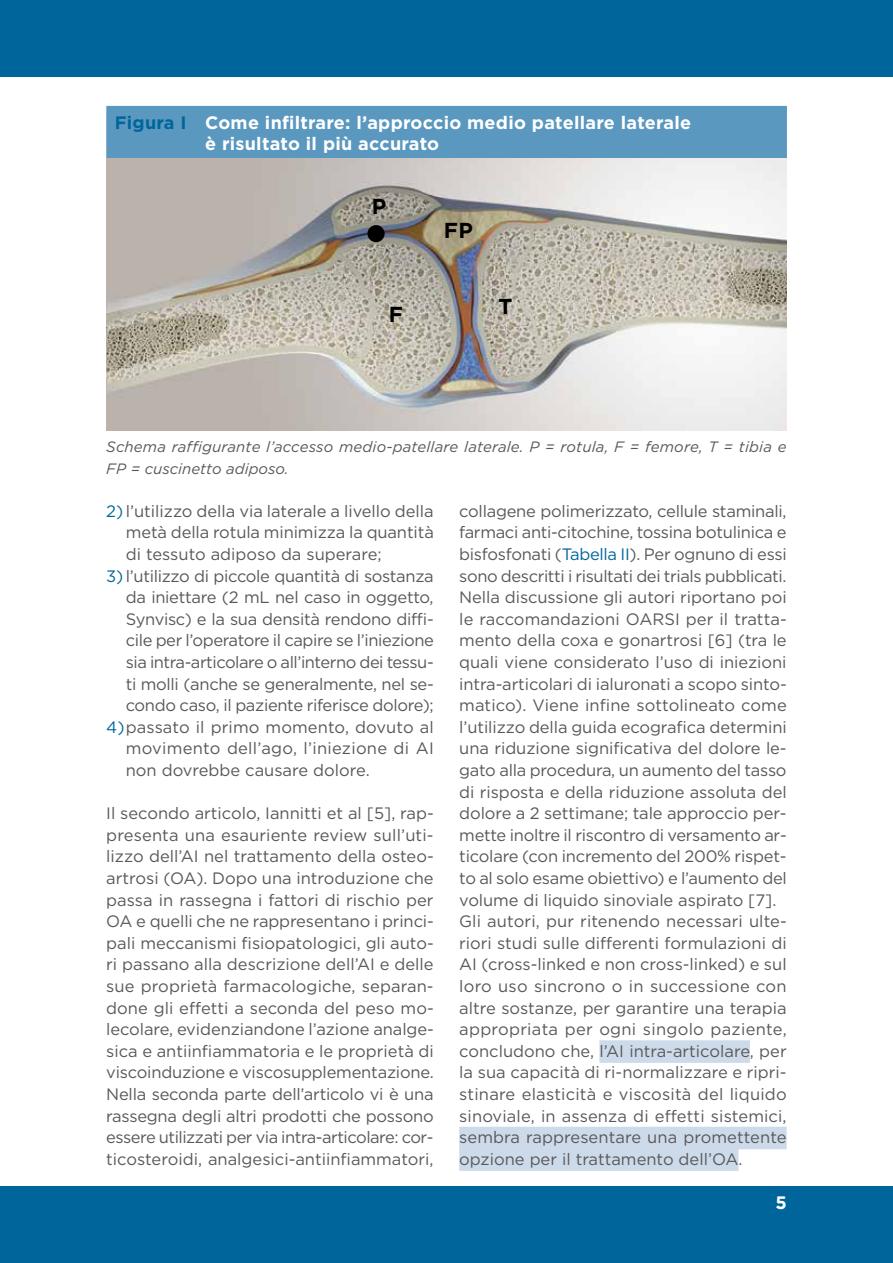
<style>
.page{position:relative;width:893px;height:1263px;background:#fff}
.page>*{position:absolute;margin:0;border:0;box-sizing:border-box;transform-origin:0 0}
.t1{font:700 21.6px "Gotham";color:#000}
.t2{font:700 18px/21.6px "Gotham";letter-spacing:.015em;color:#fff}
.t3{font:16.5px/21.6px "Gotham";letter-spacing:-.005em;color:#58585a;text-align:justify}
.t4{font:16.5px "Gotham";letter-spacing:-.03em;color:#58585a}
.t5{font:16.5px "Gotham";letter-spacing:-.025em;color:#58585a}
.t6{font:16.5px "Gotham";letter-spacing:.015em;color:#58585a}
.t7{font:italic 15px/21.6px "Gotham";letter-spacing:.01em;color:#58585a}
.s1{color:#00659b}
</style>
<div class="page">
<div style="left:0;top:1186px;width:893px;height:77px;background:#00659b"></div>
<div style="left:0;top:0;width:893px;height:77px;background:#00659b"></div>
<div style="left:599px;top:1040px;width:151px;height:23px;background:#cddae9"></div>
<div style="left:459px;top:1127px;width:328px;height:22px;background:#cddae9"></div>
<div style="left:459px;top:1148px;width:279px;height:23px;background:#cddae9"></div>
<div style="left:106px;top:106px;width:681px;height:52px;background:#5a98c0"></div>
<img style="left:106px;top:158px;width:681px;height:272px">
<div style="left:367px;top:225px;width:18px;height:17px;background:#000;border-radius:50%"></div>
<p class="t2" style="left:205px;top:111px;width:488px;text-indent:-90px"><span class="s1">Figura I</span> Come infiltrare: l’approccio medio patellare laterale è risultato il più accurato</p>
<h1 class="t1" style="left:372px;top:194px;width:16px">P</h1>
<h1 class="t1" style="left:389px;top:302px;width:16px">F</h1>
<h1 class="t1" style="left:444px;top:218px;width:30px">FP</h1>
<h1 class="t1" style="left:498px;top:294px;width:16px">T</h1>
<p class="t7" style="left:106px;top:436px;width:682px">Schema raffigurante l’accesso medio-patellare laterale. P = rotula, F = femore, T = tibia e<br>FP = cuscinetto adiposo.</p>
<p class="t3" style="left:126px;top:500px;width:310px;text-indent:-20px"><span class="s1">2)</span> l’utilizzo della via laterale a livello della metà della rotula minimizza la quantità di tessuto adiposo da superare;</p>
<p class="t3" style="left:106px;top:565px;width:329px"><span class="s1">3)</span> l’utilizzo di piccole quantità di sostanza</p>
<p class="t3" style="left:126px;top:586px;width:309px">da iniettare (2 mL nel caso in oggetto,</p>
<p class="t3" style="left:126px;top:608px;width:309px">Synvisc) e la sua densità rendono diffi-</p>
<p class="t5" style="left:126px;top:631px;width:310px">cile per l’operatore il capire se l’iniezione</p>
<p class="t4" style="left:126px;top:653px;width:309px">sia intra-articolare o all’interno dei tessu-</p>
<p class="t3" style="left:126px;top:673px;width:309px">ti molli (anche se generalmente, nel se-</p>
<p class="t3" style="left:126px;top:694px;width:309px">condo caso, il paziente riferisce dolore);</p>
<p class="t3" style="left:106px;top:716px;width:329px"><span class="s1">4)</span>passato il primo momento, dovuto al</p>
<p class="t6" style="left:126px;top:739px;width:309px">movimento dell’ago, l’iniezione di AI</p>
<p class="t3" style="left:126px;top:759px;width:245px">non dovrebbe causare dolore.</p>
<p class="t3" style="left:106px;top:802px;width:329px">Il secondo articolo, Iannitti et al [5], rap&shy;presenta una esauriente review sull’uti&shy;lizzo dell’AI nel trattamento della osteo&shy;artrosi (OA). Dopo una introduzione che passa in rassegna i fattori di rischio per OA e quelli che ne rappresentano i princi&shy;pali meccanismi fisiopatologici, gli auto&shy;ri passano alla descrizione dell’AI e delle sue proprietà farmacologiche, separan&shy;done gli effetti a seconda del peso mo&shy;lecolare, evidenziandone l’azione analge&shy;sica e antiinfiammatoria e le proprietà di viscoinduzione e viscosupplementazione.<br>Nella seconda parte dell’articolo vi è una rassegna degli altri prodotti che possono essere utilizzati per via intra-articolare: cor&shy;ticosteroidi, analgesici-antiinfiammatori,</p>
<p class="t3" style="left:459px;top:500px;width:329px;text-align:left">collagene polimerizzato, cellule staminali, farmaci anti-citochine, tossina botulinica e bisfosfonati (<span class="s1">Tabella II</span>). Per ognuno di essi sono descritti i risultati dei trials pubblicati.<br>Nella discussione gli autori riportano poi le raccomandazioni OARSI per il tratta&shy;mento della coxa e gonartrosi [6] (tra le quali viene considerato l’uso di iniezioni intra-articolari di ialuronati a scopo sinto&shy;matico). Viene infine sottolineato come l’utilizzo della guida ecografica determini una riduzione significativa del dolore le&shy;gato alla procedura, un aumento del tasso di risposta e della riduzione assoluta del dolore a 2 settimane; tale approccio per&shy;mette inoltre il riscontro di versamento ar&shy;ticolare (con incremento del 200% rispet&shy;to al solo esame obiettivo) e l’aumento del volume di liquido sinoviale aspirato [7].<br>Gli autori, pur ritenendo necessari ulte&shy;riori studi sulle differenti formulazioni di AI (cross-linked e non cross-linked) e sul loro uso sincrono o in successione con altre sostanze, per garantire una terapia appropriata per ogni singolo paziente, concludono che, l’AI intra-articolare, per la sua capacità di ri-normalizzare e ripri&shy;stinare elasticità e viscosità del liquido sinoviale, in assenza di effetti sistemici, sembra rappresentare una promettente opzione per il trattamento dell’OA.</p>
<p class="t2" style="left:776px;top:1192px;width:13px">5</p>
</div>
